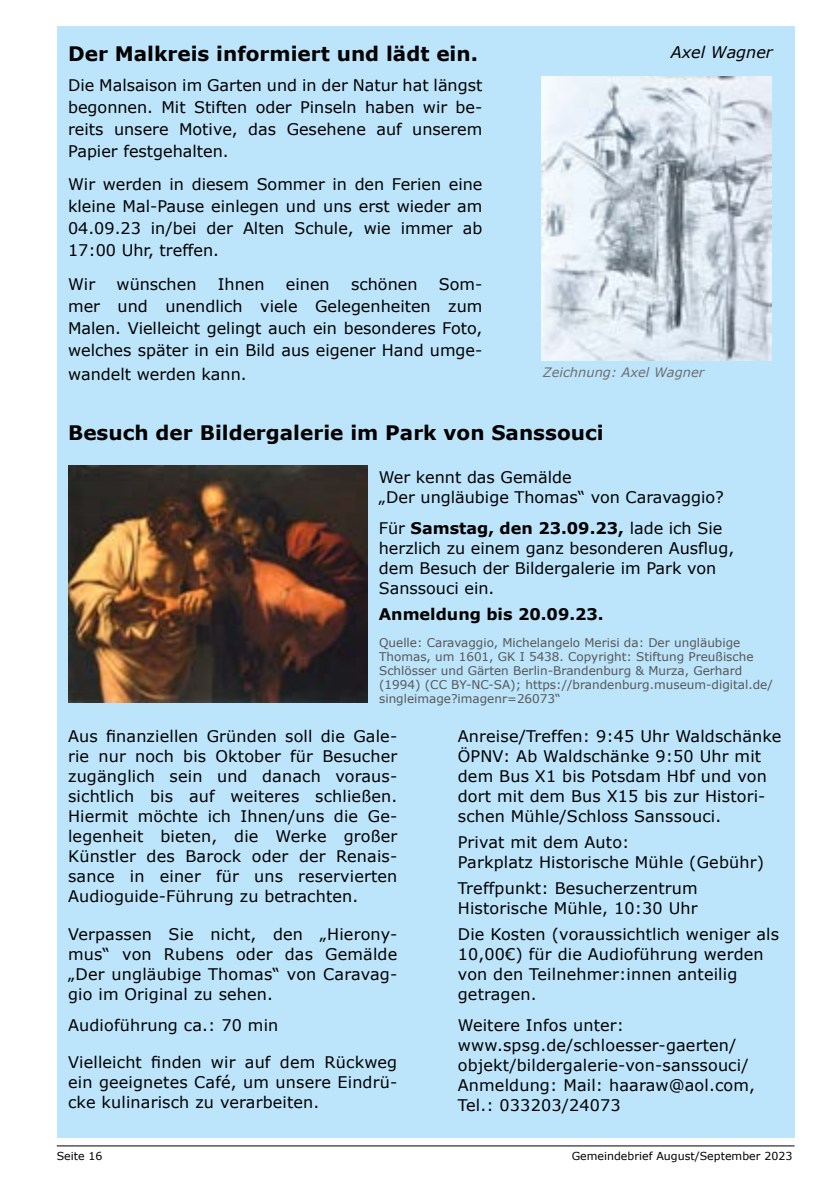
<style>
.page{position:relative;width:840px;height:1191px;background:#fff}
.page>*{position:absolute;margin:0;border:0;box-sizing:border-box;transform-origin:0 0}
.t1{font:700 20px "Verdana";color:#000}
.t2{font:16px/20px "Verdana";letter-spacing:.01em;color:#000}
.t3{font:700 16px "Verdana";color:#000}
.t4{font:italic 16px "Verdana";color:#000}
.t5{font:italic 13px "Verdana";color:#706f6f}
.t6{font:12px/14px "Verdana";color:#575756}
.t7{font:11px "Verdana";color:#000}
.s1{font-weight:700}
</style>
<div class="page">
<div style="left:57px;top:26px;width:737px;height:1111px;background:#bce4fa"></div>
<img style="left:541px;top:77px;width:230px;height:283px">
<hr style="left:57px;top:1145px;width:737px;height:1px;background:#000">
<img style="left:68px;top:465px;width:299px;height:237px">
<p class="t1" style="left:68px;top:40px;width:411px">Der Malkreis informiert und lädt ein.</p>
<p class="t4" style="left:670px;top:42px;width:103px">Axel Wagner</p>
<p class="t2" style="left:68px;top:74px;width:415px;line-height:22px;text-align:justify">Die Malsaison im Garten und in der Natur hat längst begonnen. Mit Stiften oder Pinseln haben wir be&shy;reits unsere Motive, das Gesehene auf unserem Papier festgehalten.</p>
<p class="t2" style="left:68px;top:174px;width:415px;line-height:22px;text-align:justify">Wir werden in diesem Sommer in den Ferien eine kleine Mal-Pause einlegen und uns erst wieder am 04.09.23 in/bei der Alten Schule, wie immer ab 17:00 Uhr, treffen.</p>
<p class="t2" style="left:68px;top:274px;width:29px">Wir</p>
<p class="t2" style="left:116px;top:274px;width:81px">wünschen</p>
<p class="t2" style="left:218px;top:274px;width:48px">Ihnen</p>
<p class="t2" style="left:286px;top:274px;width:45px">einen</p>
<p class="t2" style="left:351px;top:274px;width:68px">schönen</p>
<p class="t2" style="left:68px;top:273px;width:415px;line-height:22px;text-align:justify;text-indent:370px">Som&shy;mer und unendlich viele Gelegenheiten zum Malen. Vielleicht gelingt auch ein besonderes Foto, welches später in ein Bild aus eigener Hand umge-</p>
<p class="t2" style="left:68px;top:364px;width:180px">wandelt werden kann.</p>
<p class="t5" style="left:542px;top:364px;width:163px">Zeichnung: Axel Wagner</p>
<p class="t1" style="left:68px;top:419px;width:536px">Besuch der Bildergalerie im Park von Sanssouci</p>
<p class="t2" style="left:378px;top:467px;width:346px">Wer kennt das Gemälde<br>„Der ungläubige Thomas“ von Caravaggio?</p>
<p class="t2" style="left:378px;top:519px;width:356px">Für <span class="s1">Samstag, den 23.09.23,</span> lade ich Sie herzlich zu einem ganz besonderen Ausflug, dem Besuch der Bildergalerie im Park von Sanssouci ein.</p>
<p class="t3" style="left:378px;top:604px;width:226px">Anmeldung bis 20.09.23.</p>
<p class="t6" style="left:379px;top:636px;width:395px">Quelle: Caravaggio, Michelangelo Merisi da: Der ungläubige Thomas, um 1601, GK I 5438. Copyright: Stiftung Preußische Schlösser und Gärten Berlin-Brandenburg &amp; Murza, Gerhard (1994) (CC BY-NC-SA); https://brandenburg.museum-digital.de/ singleimage?imagenr=26073“</p>
<p class="t2" style="left:68px;top:727px;width:330px;text-align:justify">Aus finanziellen Gründen soll die Gale&shy;rie nur noch bis Oktober für Besucher zugänglich sein und danach voraus&shy;sichtlich bis auf weiteres schließen.<br>Hiermit möchte ich Ihnen/uns die Ge&shy;legenheit bieten, die Werke großer Künstler des Barock oder der Renais&shy;sance in einer für uns reservierten Audioguide-Führung zu betrachten.</p>
<p class="t2" style="left:68px;top:924px;width:330px;text-align:justify">Verpassen Sie nicht, den „Hierony&shy;mus“ von Rubens oder das Gemälde „Der ungläubige Thomas“ von Caravag&shy;gio im Original zu sehen.</p>
<p class="t2" style="left:68px;top:1015px;width:212px">Audioführung ca.: 70 min</p>
<p class="t2" style="left:68px;top:1052px;width:330px;text-align:justify">Vielleicht finden wir auf dem Rückweg ein geeignetes Café, um unsere Eindrü&shy;cke kulinarisch zu verarbeiten.</p>
<p class="t2" style="left:457px;top:727px;width:325px">Anreise/Treffen: 9:45 Uhr Waldschänke ÖPNV: Ab Waldschänke 9:50 Uhr mit dem Bus X1 bis Potsdam Hbf und von dort mit dem Bus X15 bis zur Histori&shy;schen Mühle/Schloss Sanssouci.</p>
<p class="t2" style="left:457px;top:832px;width:307px">Privat mit dem Auto:<br>Parkplatz Historische Mühle (Gebühr)</p>
<p class="t2" style="left:457px;top:878px;width:241px">Treffpunkt: Besucherzentrum<br>Historische Mühle, 10:30 Uhr</p>
<p class="t2" style="left:457px;top:924px;width:322px">Die Kosten (voraussichtlich weniger als<br>10,00€) für die Audioführung werden von den Teilnehmer:innen anteilig getragen.</p>
<p class="t2" style="left:457px;top:1015px;width:298px">Weitere Infos unter: www.spsg.de/schloesser-gaerten/ objekt/bildergalerie-von-sanssouci/<br>Anmeldung: Mail: haaraw@aol.com,<br>Tel.: 033203/24073</p>
<p class="t7" style="left:57px;top:1148px;width:47px">Seite 16</p>
<p class="t7" style="left:571px;top:1148px;width:222px">Gemeindebrief August/September 2023</p>
</div>
